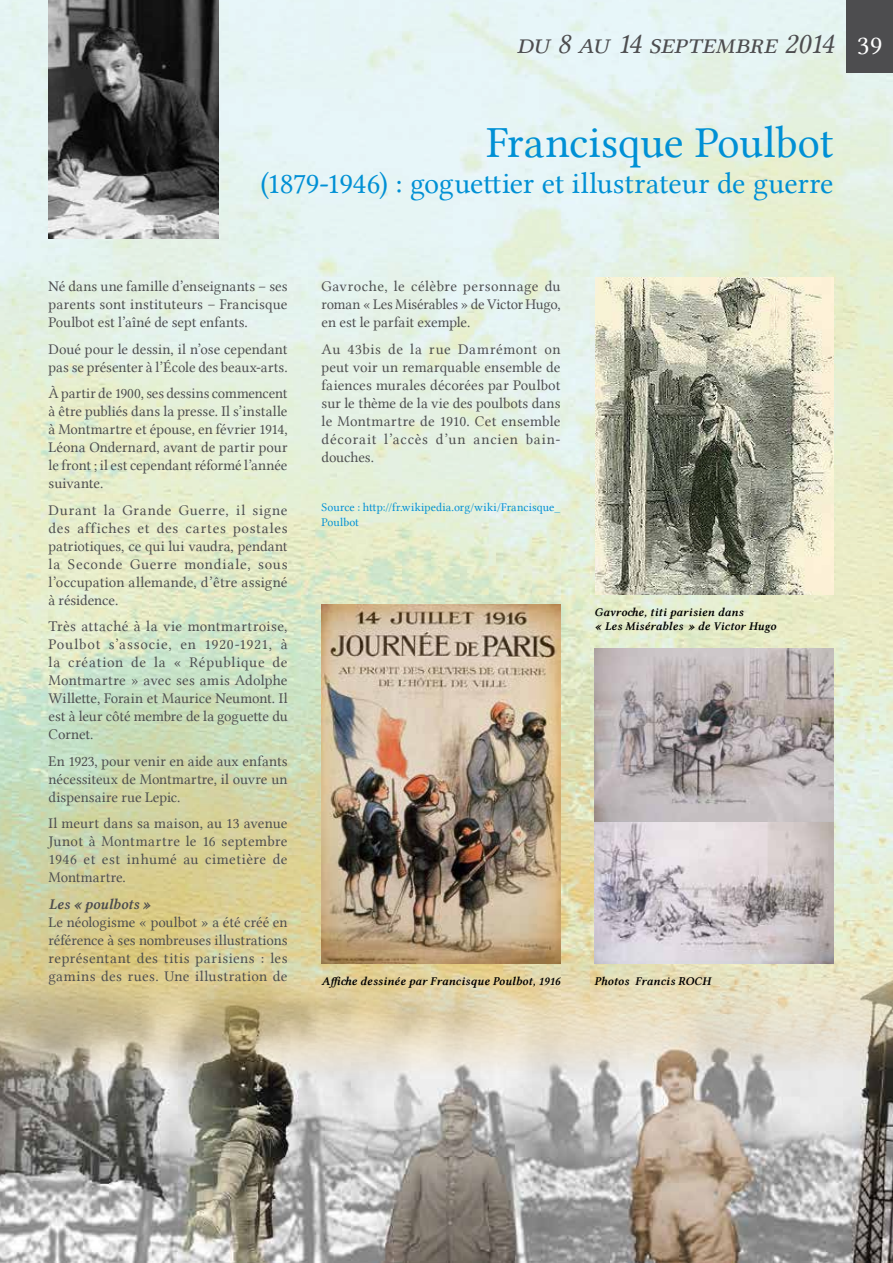
<style>
.page{position:relative;width:893px;height:1263px;background:#fff}
.page>*{position:absolute;margin:0;border:0;box-sizing:border-box;transform-origin:0 0}
.t1{font:45px "Lin Libertine";letter-spacing:-.005em;color:#0090d5}
.t2{font:30px "Lin Libertine";letter-spacing:-.005em;color:#0090d5}
.t3{font:30px "Lin Libertine Capitals I";letter-spacing:-.01em;color:#4d4d4f}
.t4{font:15px/18px "Lin Libertine";letter-spacing:.005em;color:#4d4d4f;text-align:justify}
.t5{font:15px "Lin Libertine ZI";letter-spacing:-.01em;color:#4d4d4f}
.t6{font:12px/14.4px "Lin Libertine ZI";letter-spacing:.01em;color:#000}
.t7{font:12px/14.4px "Lin Libertine";letter-spacing:.01em;color:#0090d5}
.s1{font-family:"Lin Libertine Capitals";font-size:27px;color:#fff}
</style>
<div class="page">
<img style="left:0;top:0;width:893px;height:967px">
<img style="left:0;top:967px;width:893px;height:296px">
<div style="left:846px;top:0;width:47px;height:73px;background:#4d4d4f"></div>
<img style="left:49px;top:0;width:170px;height:239px">
<img style="left:595px;top:278px;width:239px;height:317px">
<img style="left:322px;top:604px;width:239px;height:359px">
<img style="left:595px;top:649px;width:239px;height:173px">
<img style="left:595px;top:822px;width:239px;height:141px">
<h2 class="t3" style="left:516px;top:27px;width:367px">du 8 au 14 septembre 2014 <span class="s1">39</span></h2>
<h1 class="t1" style="left:487px;top:117px;width:348px">Francisque Poulbot</h1>
<h2 class="t2" style="left:260px;top:166px;width:575px">(1879-1946) : goguettier et illustrateur de guerre</h2>
<p class="t4" style="left:49px;top:277px;width:240px">Né dans une famille d’enseignants – ses parents sont instituteurs – Francisque Poulbot est l’aîné de sept enfants.</p>
<p class="t4" style="left:49px;top:340px;width:240px">Doué pour le dessin, il n’ose cependant pas se présenter à l’École des beaux-arts.</p>
<p class="t4" style="left:49px;top:384px;width:240px">À partir de 1900, ses dessins commencent à être publiés dans la presse. Il s’installe à Montmartre et épouse, en février 1914, Léona Ondernard, avant de partir pour le front ; il est cependant réformé l’année suivante.</p>
<p class="t4" style="left:49px;top:501px;width:240px">Durant la Grande Guerre, il signe des affiches et des cartes postales patriotiques, ce qui lui vaudra, pendant la Seconde Guerre mondiale, sous l’occupation allemande, d’être assigné à résidence.</p>
<p class="t4" style="left:49px;top:617px;width:240px">Très attaché à la vie montmartroise, Poulbot s’associe, en 1920-1921, à la création de la « République de Montmartre » avec ses amis Adolphe Willette, Forain et Maurice Neumont. Il est à leur côté membre de la goguette du Cornet.</p>
<p class="t4" style="left:49px;top:752px;width:240px">En 1923, pour venir en aide aux enfants nécessiteux de Montmartre, il ouvre un dispensaire rue Lepic.</p>
<p class="t4" style="left:49px;top:814px;width:240px">Il meurt dans sa maison, au 13 avenue Junot à Montmartre le 16 septembre 1946 et est inhumé au cimetière de Montmartre.</p>
<p class="t5" style="left:49px;top:895px;width:104px">Les « poulbots »</p>
<p class="t4" style="left:49px;top:913px;width:240px">Le néologisme « poulbot » a été créé en référence à ses nombreuses illustrations représentant des titis parisiens : les gamins des rues. Une illustration de</p>
<p class="t4" style="left:322px;top:277px;width:240px">Gavroche, le célèbre personnage du roman « Les Misérables » de Victor Hugo, en est le parfait exemple.</p>
<p class="t4" style="left:322px;top:340px;width:240px">Au 43bis de la rue Damrémont on peut voir un remarquable ensemble de faiences murales décorées par Poulbot sur le thème de la vie des poulbots dans le Montmartre de 1910. Cet ensemble décorait l’accès d’un ancien bain&shy;douches.</p>
<p class="t7" style="left:322px;top:500px;width:240px">Source : http://fr.wikipedia.org/wiki/Francisque_<br>Poulbot</p>
<p class="t6" style="left:595px;top:605px;width:183px">Gavroche, titi parisien dans<br>« Les Misérables » de Victor Hugo</p>
<p class="t6" style="left:322px;top:974px;width:240px">Affiche dessinée par Francisque Poulbot, 1916</p>
<p class="t6" style="left:595px;top:974px;width:118px">Photos Francis ROCH</p>
</div>
